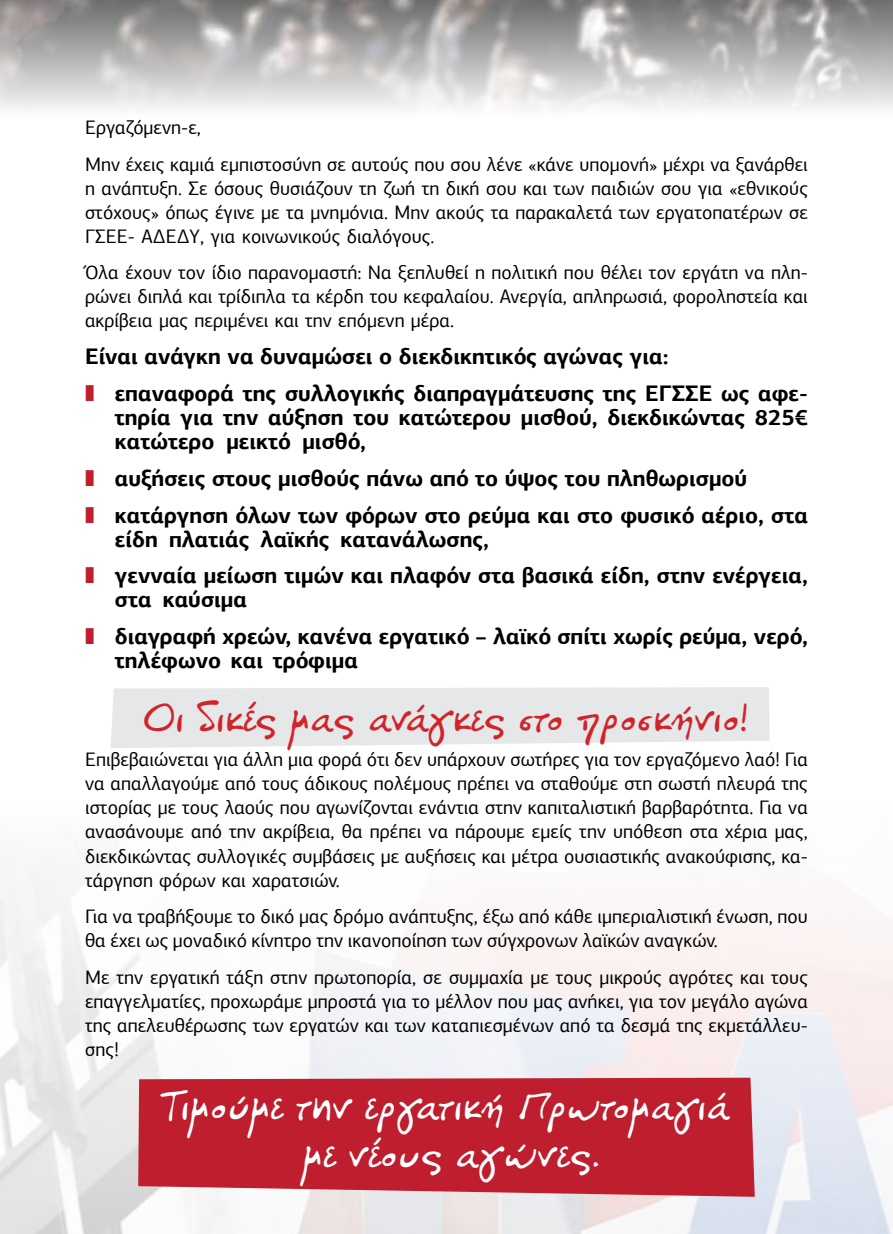
<style>
.page{position:relative;width:893px;height:1234px;background:#fff}
.page>*{position:absolute;margin:0;border:0;box-sizing:border-box;transform-origin:0 0}
.t1{font:700 40.5px/48.6px "PF Libera Pro";color:#fff;text-align:center}
.t2{font:700 40.5px "PF Libera Pro";color:#d2232a}
.t3{font:700 22.5px/36.8px "PF Agora Sans Pro";color:#000}
.t4{font:19.5px/24px "PF Agora Sans Pro";color:#000;text-align:justify}
</style>
<div class="page">
<img style="left:0;top:853px;width:893px;height:380px">
<img style="left:0;top:0;width:893px;height:109px">
<svg style="left:111px;top:687px;width:659px;height:61px;background:#e7e8e9"></svg>
<div style="left:138px;top:1077px;width:617px;height:119px;background:#be1e2d"></div>
<p class="t4" style="left:85px;top:109px;width:724px;line-height:36.8px">Εργαζόμενη-ε,<br>Μην έχεις καμιά εμπιστοσύνη σε αυτούς που σου λένε «κάνε υπομονή» μέχρι να ξανάρθει</p>
<p class="t4" style="left:85px;top:176px;width:724px">η ανάπτυξη. Σε όσους θυσιάζουν τη ζωή τη δική σου και των παιδιών σου για «εθνικούς στόχους» όπως έγινε με τα μνημόνια. Μην ακούς τα παρακαλετά των εργατοπατέρων σε ΓΣΕΕ- ΑΔΕΔΥ, για κοινωνικούς διαλόγους.</p>
<p class="t4" style="left:85px;top:261px;width:724px">Όλα έχουν τον ίδιο παρανομαστή: Να ξεπλυθεί η πολιτική που θέλει τον εργάτη να πλη&shy;ρώνει διπλά και τρίδιπλα τα κέρδη του κεφαλαίου. Ανεργία, απληρωσιά, φοροληστεία και ακρίβεια μας περιμένει και την επόμενη μέρα.</p>
<p class="t3" style="left:115px;top:338px;width:695px;text-indent:-30px">Είναι ανάγκη να δυναμώσει ο διεκδικητικός αγώνας για:<br>επαναφορά της συλλογικής διαπραγμάτευσης της ΕΓΣΣΕ ως αφε-</p>
<p class="t3" style="left:115px;top:405px;width:695px;line-height:24px">τηρία για την αύξηση του κατώτερου μισθού, διεκδικώντας 825€ κατώτερο μεικτό μισθό,</p>
<p class="t3" style="left:115px;top:459px;width:695px">αυξήσεις στους μισθούς πάνω από το ύψος του πληθωρισμού κατάργηση όλων των φόρων στο ρεύμα και στο φυσικό αέριο, στα</p>
<p class="t3" style="left:115px;top:520px;width:695px">είδη πλατιάς λαϊκής κατανάλωσης,<br>γενναία μείωση τιμών και πλαφόν στα βασικά είδη, στην ενέργεια,</p>
<p class="t3" style="left:115px;top:581px;width:695px">στα καύσιμα<br>διαγραφή χρεών, κανένα εργατικό – λαϊκό σπίτι χωρίς ρεύμα, νερό,</p>
<p class="t3" style="left:115px;top:642px;width:245px">τηλέφωνο και τρόφιμα</p>
<h1 class="t2" style="left:144px;top:689px;width:607px">Οι δικές μας ανάγκες στο προσκήνιο!</h1>
<p class="t4" style="left:85px;top:747px;width:724px">Επιβεβαιώνεται για άλλη μια φορά ότι δεν υπάρχουν σωτήρες για τον εργαζόμενο λαό! Για να απαλλαγούμε από τους άδικους πολέμους πρέπει να σταθούμε στη σωστή πλευρά της ιστορίας με τους λαούς που αγωνίζονται ενάντια στην καπιταλιστική βαρβαρότητα. Για να ανασάνουμε από την ακρίβεια, θα πρέπει να πάρουμε εμείς την υπόθεση στα χέρια μας, διεκδικώντας συλλογικές συμβάσεις με αυξήσεις και μέτρα ουσιαστικής ανακούφισης, κα&shy;τάργηση φόρων και χαρατσιών.</p>
<p class="t4" style="left:85px;top:904px;width:724px">Για να τραβήξουμε το δικό μας δρόμο ανάπτυξης, έξω από κάθε ιμπεριαλιστική ένωση, που θα έχει ως μοναδικό κίνητρο την ικανοποίηση των σύγχρονων λαϊκών αναγκών.</p>
<p class="t4" style="left:85px;top:965px;width:724px">Με την εργατική τάξη στην πρωτοπορία, σε συμμαχία με τους μικρούς αγρότες και τους επαγγελματίες, προχωράμε μπροστά για το μέλλον που μας ανήκει, για τον μεγάλο αγώνα της απελευθέρωσης των εργατών και των καταπιεσμένων από τα δεσμά της εκμετάλλευ&shy;σης!</p>
<h1 class="t1" style="left:163px;top:1082px;width:568px">Τιμούμε την εργατική Πρωτομαγιά με νέους αγώνες.</h1>
</div>
